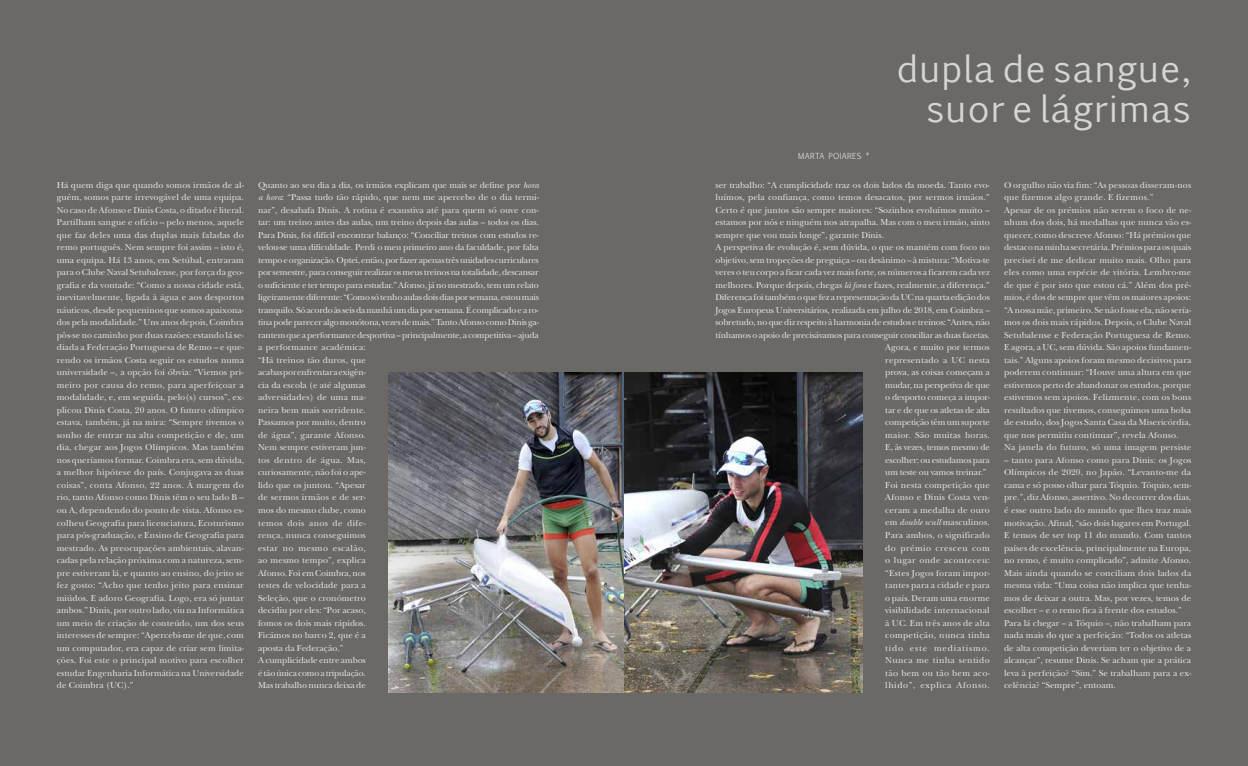
<style>
.page{position:relative;width:1248px;height:766px;background:#fff}
.page>*{position:absolute;margin:0;border:0;box-sizing:border-box;transform-origin:0 0}
.t1{font:36.1px/40.1px "Euphemia UCAS";letter-spacing:.04em;color:#d5d5d3;text-align:right}
.t2{font:9px/12.5px "New Baskerville Std";color:#e4e4e2}
.t3{font:9px "New Baskerville Std";letter-spacing:-.02em;color:#e4e4e2}
.t4{font:9px "New Baskerville Std";letter-spacing:.02em;color:#e4e4e2}
.t5{font:9px "New Baskerville Std";letter-spacing:.03em;color:#e4e4e2}
.t6{font:9px "New Baskerville Std";letter-spacing:.025em;color:#e4e4e2}
.t7{font:9px "New Baskerville Std";letter-spacing:.06em;color:#e4e4e2}
.t8{font:9px "New Baskerville Std";letter-spacing:.04em;color:#e4e4e2}
.t9{font:9px "New Baskerville Std";letter-spacing:.05em;color:#e4e4e2}
.t10{font:8px "Euphemia UCAS";letter-spacing:.035em;color:#d5d5d3}
.s1{font-style:italic}
</style>
<div class="page">
<div style="left:0;top:0;width:1247px;height:765px;background:#6a6965"></div>
<img style="left:388px;top:372px;width:474px;height:320px">
<p class="t10" style="left:798px;top:150px;width:73px">MARTA POIARES *</p>
<h1 class="t1" style="left:896px;top:48px;width:295px">dupla de sangue, suor e lágrimas</h1>
<p class="t2" style="left:57px;top:178px;width:189px;text-align:justify">Há quem diga que quando somos irmãos de al&shy;guém, somos parte irrevogável de uma equipa.<br>No caso de Afonso e Dinis Costa, o ditado é literal.<br>Partilham sangue e ofício – pelo menos, aquele que faz deles uma das duplas mais faladas do remo português. Nem sempre foi assim – isto é, uma equipa. Há 13 anos, em Setúbal, entraram para o Clube Naval Setubalense, por força da geo&shy;grafia e da vontade: “Como a nossa cidade está, inevitavelmente, ligada à água e aos desportos náuticos, desde pequeninos que somos apaixona&shy;dos pela modalidade.” Uns anos depois, Coimbra pôs-se no caminho por duas razões: estando lá se&shy;diada a Federação Portuguesa de Remo – e que&shy;rendo os irmãos Costa seguir os estudos numa universidade –, a opção foi óbvia: “Viemos pri&shy;meiro por causa do remo, para aperfeiçoar a modalidade, e, em seguida, pelo(s) cursos”, ex&shy;plicou Dinis Costa, 20 anos. O futuro olímpico estava, também, já na mira: “Sempre tivemos o sonho de entrar na alta competição e de, um dia, chegar aos Jogos Olímpicos. Mas também nos queríamos formar. Coimbra era, sem dúvida, a melhor hipótese do país. Conjugava as duas coisas”, conta Afonso, 22 anos. À margem do rio, tanto Afonso como Dinis têm o seu lado B – ou A, dependendo do ponto de vista. Afonso es&shy;colheu Geografia para licenciatura, Ecoturismo para pós-graduação, e Ensino de Geografia para mestrado. As preocupações ambientais, alavan&shy;cadas pela relação próxima com a natureza, sem&shy;pre estiveram lá, e quanto ao ensino, do jeito se fez gosto: “Acho que tenho jeito para ensinar miúdos. E adoro Geografia. Logo, era só juntar ambos.” Dinis, por outro lado, viu na Informática um meio de criação de conteúdo, um dos seus interesses de sempre: “Apercebi-me de que, com um computador, era capaz de criar sem limita&shy;ções. Foi este o principal motivo para escolher estudar Engenharia Informática na Universidade de Coimbra (UC).”</p>
<p class="t2" style="left:1003px;top:178px;width:189px">O orgulho não via fim: “As pessoas disseram-nos que fizemos algo grande. E fizemos.”<br>Apesar de os prémios não serem o foco de ne&shy;nhum dos dois, há medalhas que nunca vão es&shy;quecer, como descreve Afonso: “Há prémios que destaco na minha secretária. Prémios para os quais precisei de me dedicar muito mais. Olho para eles como uma espécie de vitória. Lembro-me de que é por isto que estou cá.” Além dos pré&shy;mios, é dos de sempre que vêm os maiores apoios: “A nossa mãe, primeiro. Se não fosse ela, não sería&shy;mos os dois mais rápidos. Depois, o Clube Naval Setubalense e Federação Portuguesa de Remo.<br>E agora, a UC, sem dúvida. São apoios fundamen&shy;tais.” Alguns apoios foram mesmo decisivos para poderem continuar: “Houve uma altura em que estivemos perto de abandonar os estudos, porque estivemos sem apoios. Felizmente, com os bons resultados que tivemos, conseguimos uma bolsa de estudo, dos Jogos Santa Casa da Misericórdia, que nos permitiu continuar”, revela Afonso.<br>Na janela do futuro, só uma imagem persiste</p>
<p class="t2" style="left:258px;top:178px;width:282px">Quanto ao seu dia a dia, os irmãos explicam que mais se define por <span class="s1">hora a hora</span>: “Passa tudo tão rápido, que nem me apercebo de o dia termi&shy;nar”, desabafa Dinis. A rotina é exaustiva até para quem só ouve con&shy;tar: um treino antes das aulas, um treino depois das aulas – todos os dias.<br>Para Dinis, foi difícil encontrar balanço: “Conciliar treinos com estudos re&shy;velou-se uma dificuldade. Perdi o meu primeiro ano da faculdade, por falta tempo e organização. Optei, então, por fazer apenas três unidades curriculares por semestre, para conseguir realizar os meus treinos na totalidade, descansar o suficiente e ter tempo para estudar.” Afonso, já no mestrado, tem um relato ligeiramente diferente: “Como só tenho aulas dois dias por semana, estou mais tranquilo. Só acordo às seis da manhã um dia por semana. É complicado e a ro&shy;tina pode parecer algo monótona, vezes de mais.” Tanto Afonso como Dinis ga&shy;rantem que a performance desportiva – principalmente, a competitiva – ajuda a performance académica:<br>“Há treinos tão duros, que<br>acabas por enfrentar a exigên-<br>cia da escola (e até algumas<br>adversidades) de uma ma-<br>neira bem mais sorridente.<br>Passamos por muito, dentro<br>de água”, garante Afonso.<br>Nem sempre estiveram jun-<br>tos dentro de água. Mas,<br>curiosamente, não foi o ape-<br>lido que os juntou. “Apesar<br>de sermos irmãos e de ser-<br>mos do mesmo clube, como<br>temos dois anos de dife-<br>rença, nunca conseguimos<br>estar no mesmo escalão,<br>ao mesmo tempo”, explica<br>Afonso. Foi em Coimbra, nos<br>testes de velocidade para a<br>Seleção, que o cronómetro<br>decidiu por eles: “Por acaso,<br>fomos os dois mais rápidos.<br>Ficámos no barco 2, que é a<br>aposta da Federação.”<br>A cumplicidade entre ambos<br>é tão única como a tripulação.<br>Mas trabalho nunca deixa de</p>
<p class="t2" style="left:715px;top:178px;width:276px">ser trabalho: “A cumplicidade traz os dois lados da moeda. Tanto evo-</p>
<p class="t2" style="left:715px;top:191px;width:276px">luímos, pela confiança, como temos desacatos, por sermos irmãos.”</p>
<p class="t2" style="left:715px;top:203px;width:276px">Certo é que juntos são sempre maiores: “Sozinhos evoluímos muito –</p>
<p class="t2" style="left:715px;top:216px;width:276px">estamos por nós e ninguém nos atrapalha. Mas com o meu irmão, sinto</p>
<p class="t2" style="left:715px;top:228px;width:170px">sempre que vou mais longe”, garante Dinis.</p>
<p class="t2" style="left:715px;top:241px;width:276px">A perspetiva de evolução é, sem dúvida, o que os mantém com foco no</p>
<p class="t2" style="left:715px;top:253px;width:276px">objetivo, sem tropeções de preguiça – ou desânimo – à mistura: “Motiva-te</p>
<p class="t2" style="left:715px;top:266px;width:276px">veres o teu corpo a ficar cada vez mais forte, os números a ficarem cada vez</p>
<p class="t2" style="left:715px;top:278px;width:276px">melhores. Porque depois, chegas <span class="s1">lá fora</span> e fazes, realmente, a diferença.”</p>
<p class="t3" style="left:715px;top:292px;width:276px">Diferença foi também o que fez a representação da UC na quarta edição dos</p>
<p class="t3" style="left:715px;top:304px;width:276px">Jogos Europeus Universitários, realizada em julho de 2018, em Coimbra –</p>
<p class="t3" style="left:715px;top:317px;width:276px">sobretudo, no que diz respeito à harmonia de estudos e treinos: “Antes, não</p>
<p class="t3" style="left:715px;top:329px;width:276px">tínhamos o apoio de precisávamos para conseguir conciliar as duas facetas.</p>
<p class="t2" style="left:885px;top:341px;width:106px">Agora, e muito por termos</p>
<p class="t2" style="left:885px;top:353px;width:106px">representado a UC nesta</p>
<p class="t2" style="left:885px;top:366px;width:106px">prova, as coisas começam a</p>
<p class="t3" style="left:885px;top:379px;width:106px">mudar, na perspetiva de que</p>
<p class="t3" style="left:885px;top:392px;width:106px">o desporto começa a impor-</p>
<p class="t2" style="left:885px;top:403px;width:106px">tar e de que os atletas de alta</p>
<p class="t3" style="left:885px;top:417px;width:106px">competição têm um suporte</p>
<p class="t4" style="left:885px;top:429px;width:106px">maior. São muitas horas.</p>
<p class="t3" style="left:885px;top:442px;width:106px">E, às vezes, temos mesmo de</p>
<p class="t3" style="left:885px;top:454px;width:106px">escolher: ou estudamos para</p>
<p class="t3" style="left:885px;top:467px;width:103px">um teste ou vamos treinar.”</p>
<p class="t4" style="left:885px;top:479px;width:106px">Foi nesta competição que</p>
<p class="t4" style="left:885px;top:492px;width:106px">Afonso e Dinis Costa ven-</p>
<p class="t4" style="left:885px;top:504px;width:106px">ceram a medalha de ouro</p>
<p class="t2" style="left:885px;top:516px;width:106px">em <span class="s1">double scull</span> masculinos.</p>
<p class="t4" style="left:885px;top:529px;width:106px">Para ambos, o significado</p>
<p class="t9" style="left:885px;top:542px;width:106px">do prémio cresceu com</p>
<p class="t2" style="left:885px;top:553px;width:106px">o lugar onde aconteceu:</p>
<p class="t4" style="left:885px;top:567px;width:106px">“Estes Jogos foram impor-</p>
<p class="t4" style="left:885px;top:579px;width:106px">tantes para a cidade e para</p>
<p class="t2" style="left:885px;top:591px;width:106px">o país. Deram uma enorme</p>
<p class="t6" style="left:885px;top:604px;width:106px">visibilidade internacional</p>
<p class="t2" style="left:885px;top:616px;width:106px">à UC. Em três anos de alta</p>
<p class="t5" style="left:885px;top:629px;width:106px">competição, nunca tinha</p>
<p class="t2" style="left:885px;top:641px;width:106px">tido este mediatismo.</p>
<p class="t8" style="left:885px;top:654px;width:106px">Nunca me tinha sentido</p>
<p class="t5" style="left:885px;top:667px;width:106px">tão bem ou tão bem aco-</p>
<p class="t7" style="left:885px;top:679px;width:106px">lhido”, explica Afonso.</p>
<p class="t2" style="left:1003px;top:453px;width:189px">– tanto para Afonso como para Dinis: os Jogos Olímpicos de 2020, no Japão. “Levanto-me da cama e só posso olhar para Tóquio. Tóquio, sem&shy;pre.”, diz Afonso, assertivo. No decorrer dos dias, é esse outro lado do mundo que lhes traz mais motivação. Afinal, “são dois lugares em Portugal.<br>E temos de ser top 11 do mundo. Com tantos países de excelência, principalmente na Europa, no remo, é muito complicado”, admite Afonso.<br>Mais ainda quando se conciliam dois lados da mesma vida: “Uma coisa não implica que tenha&shy;mos de deixar a outra. Mas, por vezes, temos de escolher – e o remo fica à frente dos estudos.” Para lá chegar – a Tóquio –, não trabalham para nada mais do que a perfeição: “Todos os atletas de alta competição deveriam ter o objetivo de a alcançar”, resume Dinis. Se acham que a prática leva à perfeição? “Sim.” Se trabalham para a ex&shy;celência? “Sempre”, entoam.</p>
</div>
